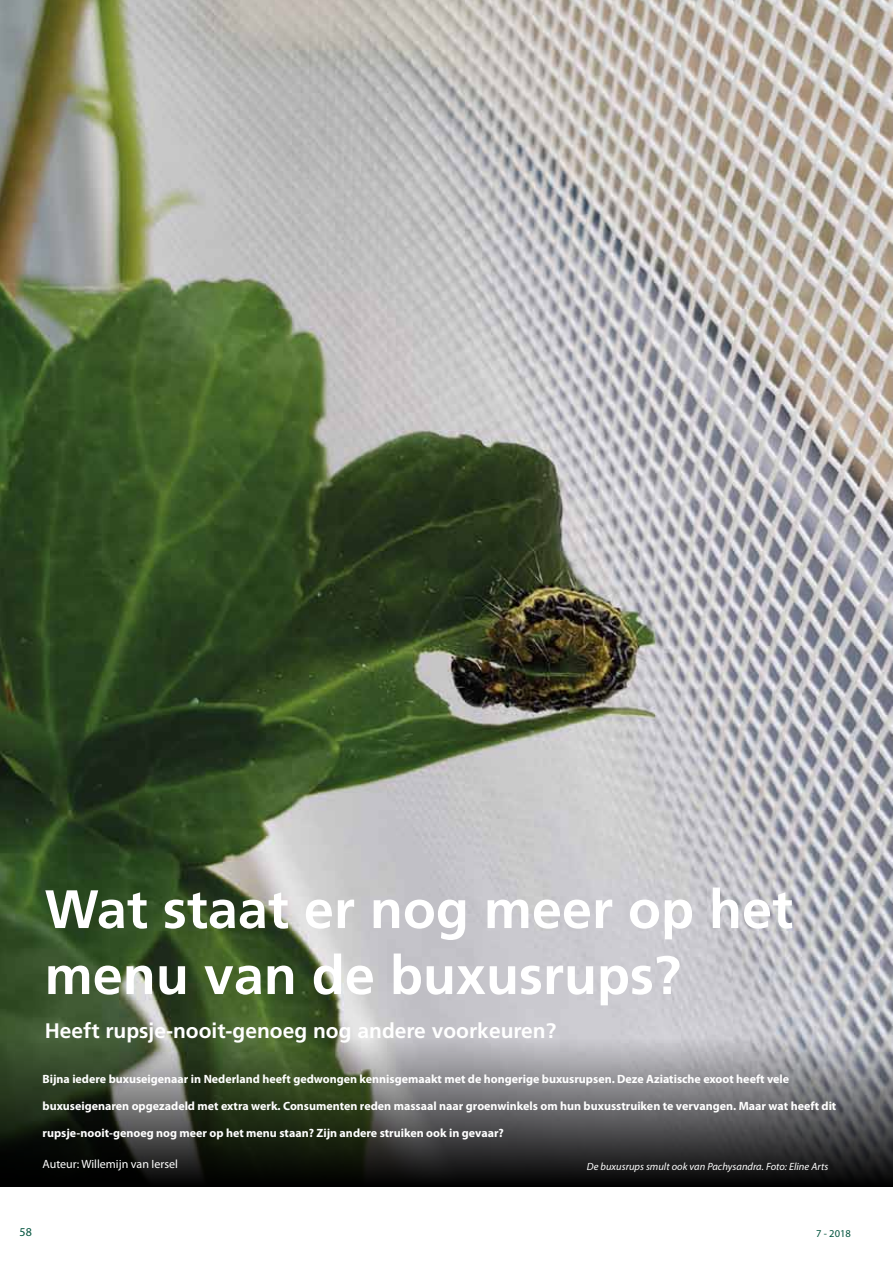
<style>
.page{position:relative;width:893px;height:1263px;background:#fff}
.page>*{position:absolute;margin:0;border:0;box-sizing:border-box;transform-origin:0 0}
.t1{font:700 54px/66px "Frutiger";color:#fff}
.t2{font:700 21px "Frutiger";color:#fff}
.t3{font:700 12px "Myriad Pro";color:#fff}
.t4{font:12px "Myriad Pro";color:#fff}
.t5{font:12px "Myriad Pro";color:#00533d}
.t6{font:italic 10.5px "Myriad Pro";color:#fff}
.t7{font:10.5px "Myriad Pro";color:#00533d}
</style>
<div class="page">
<img style="left:0;top:0;width:893px;height:1039px">
<svg style="left:0;top:1039px;width:893px;height:147px;background:#4d514b"></svg>
<h1 class="t1" style="left:45px;top:876px;width:750px">Wat staat er nog meer op het menu van de buxusrups?</h1>
<h2 class="t2" style="left:45px;top:1019px;width:513px">Heeft rupsje-nooit-genoeg nog andere voorkeuren?</h2>
<p class="t3" style="left:43px;top:1071px;width:748px">Bijna iedere buxuseigenaar in Nederland heeft gedwongen kennisgemaakt met de hongerige buxusrupsen. Deze Aziatische exoot heeft vele</p>
<p class="t3" style="left:43px;top:1098px;width:795px">buxuseigenaren opgezadeld met extra werk. Consumenten reden massaal naar groenwinkels om hun buxusstruiken te vervangen. Maar wat heeft dit</p>
<p class="t3" style="left:43px;top:1125px;width:463px">rupsje-nooit-genoeg nog meer op het menu staan? Zijn andere struiken ook in gevaar?</p>
<p class="t4" style="left:43px;top:1156px;width:137px">Auteur: Willemijn van Iersel</p>
<p class="t6" style="left:587px;top:1160px;width:243px">De buxusrups smult ook van Pachysandra. Foto: Eline Arts</p>
<p class="t5" style="left:20px;top:1224px;width:14px">58</p>
<p class="t7" style="left:816px;top:1227px;width:36px">7 - 2018</p>
</div>
